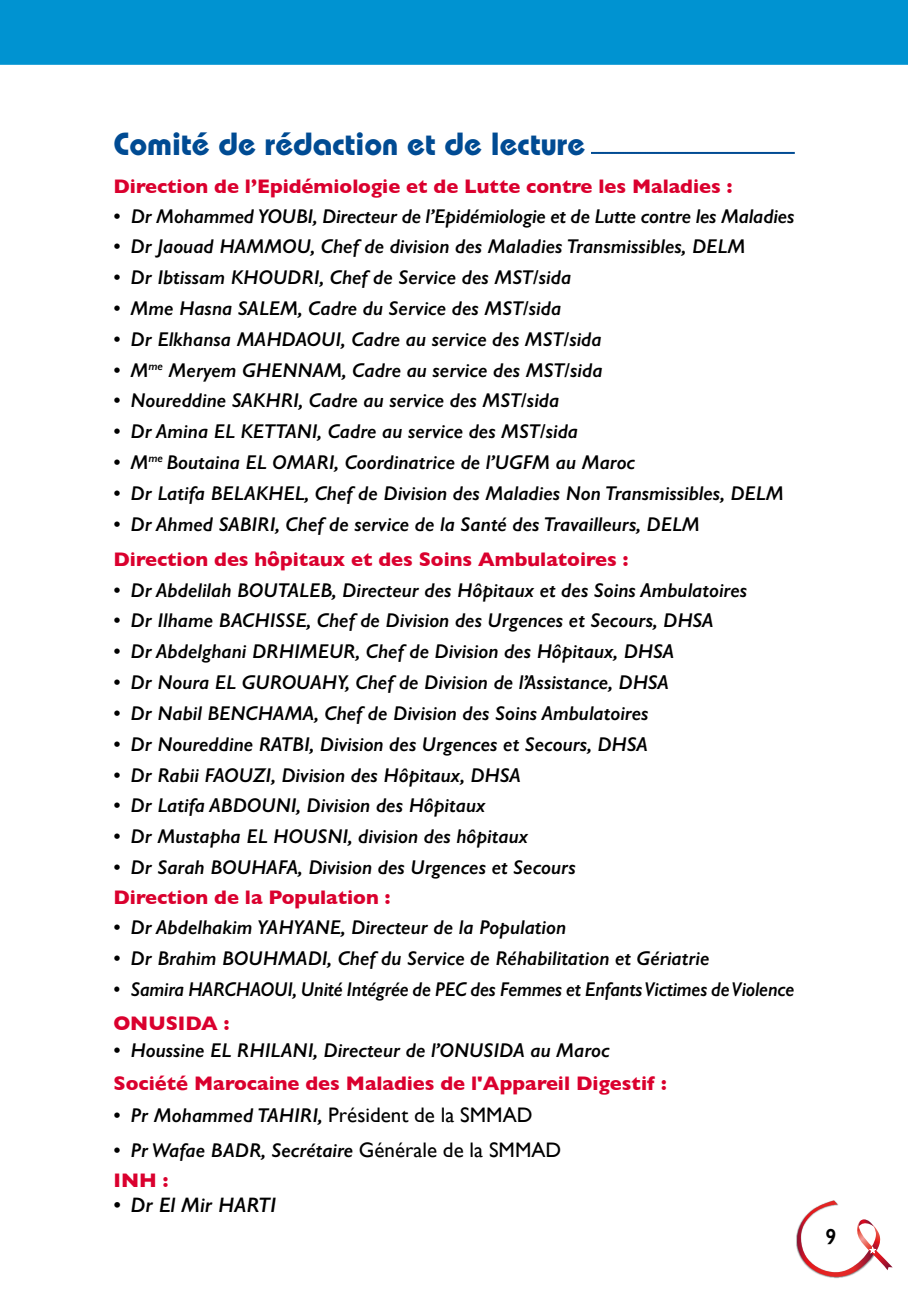
<style>
.page{position:relative;width:908px;height:1304px;background:#fff}
.page>*{position:absolute;margin:0;border:0;box-sizing:border-box;transform-origin:0 0}
.t1{font:700 32px "Bauhaus";color:#004b93}
.t2{font:600 22px "Gill Sans";color:#000;scale:.93 1}
.t3{font:italic 600 21px "Gill Sans";color:#000}
.t4{font:italic 600 20px/29.6px "Gill Sans";color:#000}
.t5{font:700 20px "Gill Sans";color:#da002e}
.t6{font:italic 600 20px "Gill Sans";color:#000;scale:.95 1}
.s1{font-weight:400;font-style:normal;font-size:21px}
.s2{font-weight:700;font-style:normal;color:#da002e}
</style>
<div class="page">
<div style="left:0;top:0;width:907px;height:65px;background:#0093d1"></div>
<svg style="left:796px;top:1200px;width:96px;height:79px"></svg>
<svg style="left:591px;top:152px;width:203px;height:2px"></svg>
<h1 class="t1" style="left:113px;top:124px;width:473px">Comité de rédaction et de lecture</h1>
<p class="t5" style="left:113px;top:170px;width:620px">Direction de l’Epidémiologie et de Lutte contre les Maladies :</p>
<p class="t4" style="left:113px;top:201px;width:682px">• Dr Mohammed YOUBI, Directeur de l’Epidémiologie et de Lutte contre les Maladies</p>
<p class="t4" style="left:113px;top:232px;width:633px">• Dr Jaouad HAMMOU, Chef de division des Maladies Transmissibles, DELM</p>
<p class="t4" style="left:113px;top:262px;width:459px">• Dr Ibtissam KHOUDRI, Chef de Service des MST/sida</p>
<p class="t4" style="left:113px;top:293px;width:449px">• Mme Hasna SALEM, Cadre du Service des MST/sida</p>
<p class="t4" style="left:113px;top:324px;width:489px">• Dr Elkhansa MAHDAOUI, Cadre au service des MST/sida</p>
<p class="t4" style="left:113px;top:355px;width:490px">• M<sup>me</sup> Meryem GHENNAM, Cadre au service des MST/sida</p>
<p class="t4" style="left:113px;top:386px;width:447px">• Noureddine SAKHRI, Cadre au service des MST/sida</p>
<p class="t4" style="left:113px;top:416px;width:466px">• Dr Amina EL KETTANI, Cadre au service des MST/sida</p>
<p class="t4" style="left:113px;top:447px;width:523px">• M<sup>me</sup> Boutaina EL OMARI, Coordinatrice de l’UGFM au Maroc</p>
<p class="t4" style="left:113px;top:478px;width:671px">• Dr Latifa BELAKHEL, Chef de Division des Maladies Non Transmissibles, DELM</p>
<p class="t4" style="left:113px;top:509px;width:587px">• Dr Ahmed SABIRI, Chef de service de la Santé des Travailleurs, DELM</p>
<p class="t5" style="left:113px;top:543px;width:516px">Direction des hôpitaux et des Soins Ambulatoires :</p>
<p class="t4" style="left:113px;top:575px;width:635px">• Dr Abdelilah BOUTALEB, Directeur des Hôpitaux et des Soins Ambulatoires</p>
<p class="t4" style="left:113px;top:606px;width:601px">• Dr Ilhame BACHISSE, Chef de Division des Urgences et Secours, DHSA</p>
<p class="t4" style="left:113px;top:637px;width:562px">• Dr Abdelghani DRHIMEUR, Chef de Division des Hôpitaux, DHSA</p>
<p class="t4" style="left:113px;top:667px;width:556px">• Dr Noura EL GUROUAHY, Chef de Division de l’Assistance, DHSA</p>
<p class="t4" style="left:113px;top:698px;width:536px">• Dr Nabil BENCHAMA, Chef de Division des Soins Ambulatoires</p>
<p class="t4" style="left:113px;top:729px;width:535px">• Dr Noureddine RATBI, Division des Urgences et Secours, DHSA</p>
<p class="t4" style="left:113px;top:760px;width:409px">• Dr Rabii FAOUZI, Division des Hôpitaux, DHSA</p>
<p class="t4" style="left:113px;top:791px;width:373px">• Dr Latifa ABDOUNI, Division des Hôpitaux</p>
<p class="t4" style="left:113px;top:821px;width:416px">• Dr Mustapha EL HOUSNI, division des hôpitaux</p>
<p class="t4" style="left:113px;top:852px;width:463px">• Dr Sarah BOUHAFA, Division des Urgences et Secours</p>
<p class="t5" style="left:113px;top:881px;width:278px">Direction de la Population :</p>
<p class="t4" style="left:113px;top:913px;width:454px">• Dr Abdelhakim YAHYANE, Directeur de la Population</p>
<p class="t4" style="left:113px;top:943px;width:597px">• Dr Brahim BOUHMADI, Chef du Service de Réhabilitation et Gériatrie</p>
<p class="t6" style="left:113px;top:977px;width:718px">• Samira HARCHAOUI, Unité Intégrée de PEC des Femmes et Enfants Victimes de Violence</p>
<p class="t5" style="left:113px;top:1007px;width:117px">ONUSIDA :</p>
<p class="t4" style="left:113px;top:1035px;width:497px">• Houssine EL RHILANI, Directeur de l’ONUSIDA au Maroc</p>
<p class="t5" style="left:113px;top:1067px;width:554px">Société Marocaine des Maladies de l'Appareil Digestif :</p>
<p class="t4" style="left:113px;top:1100px;width:420px">• Pr Mohammed TAHIRI, <span class="s1">Président de la SMMAD</span></p>
<p class="t4" style="left:113px;top:1135px;width:449px">• Pr Wafae BADR, Secrétaire <span class="s1">Générale de la SMMAD<br></span><span class="s2">INH :</span></p>
<p class="t3" style="left:113px;top:1192px;width:164px">• Dr El Mir HARTI</p>
<p class="t2" style="left:825px;top:1223px;width:13px">9</p>
</div>
